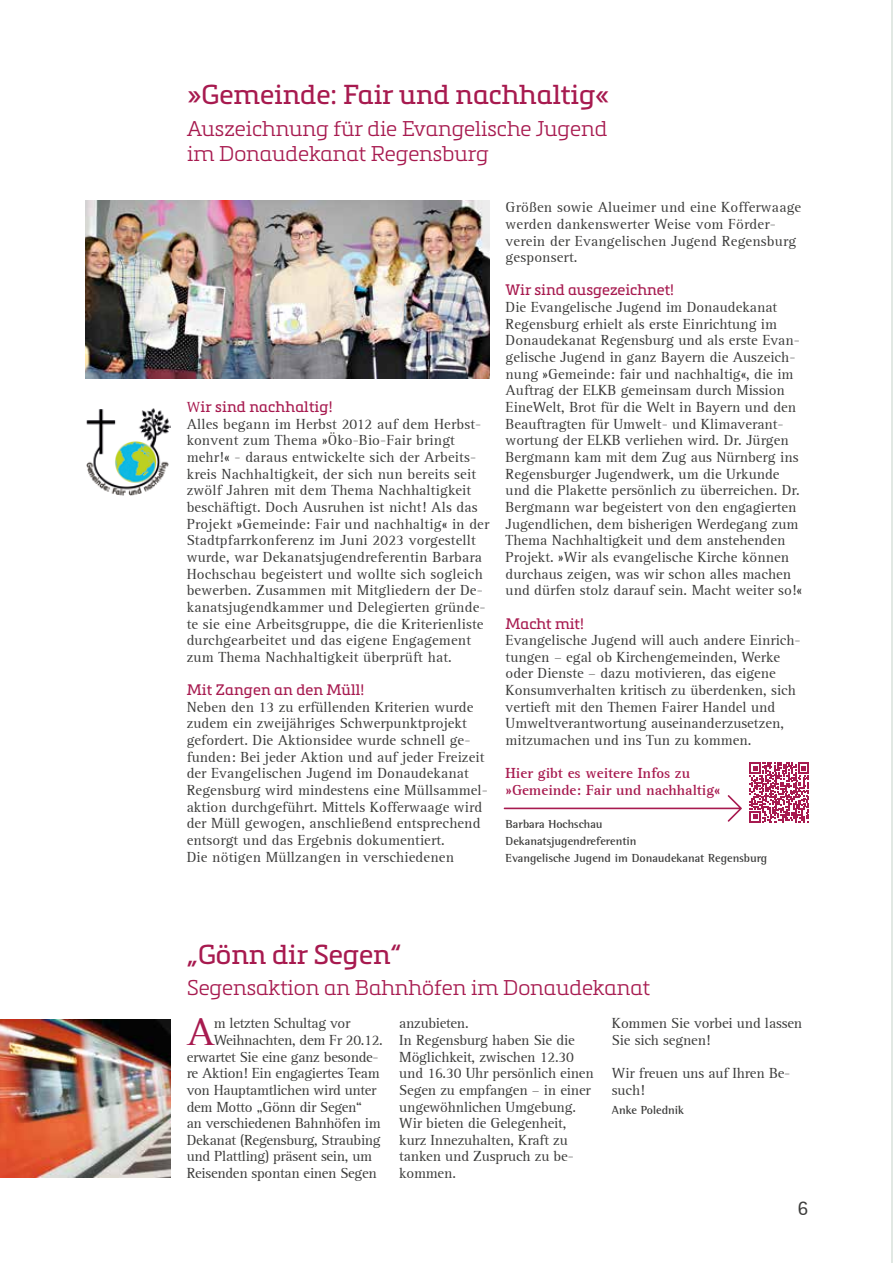
<style>
.page{position:relative;width:893px;height:1263px;background:#fff}
.page>*{position:absolute;margin:0;border:0;box-sizing:border-box;transform-origin:0 0}
.t1{font:40.05px "Rotis Serif";color:#a71a4f}
.t2{font:27px "Metronic Slab Pro";color:#a71a4f}
.t3{font:300 21px/25.2px "Metronic Slab Pro";color:#a71a4f}
.t4{font:21px "Rotis Sans Serif 55";color:#3c3c3b}
.t5{font:15px/16.6px "Rotis Serif";color:#3c3c3b}
.t6{font:15px "Rotis Serif";letter-spacing:-.02em;color:#3c3c3b}
.t7{font:15px "Metronic Slab Pro";letter-spacing:.01em;color:#a71a4f}
.t8{font:700 15px/16.6px "Rotis Serif";color:#a71a4f}
.t9{font:700 12px/16.6px "Rotis Semi Serif";color:#3c3c3b}
.s1{font-family:"Rotis Serif"}
</style>
<div class="page">
<hr style="left:891px;top:0;width:2px;height:1263px;background:#e1e8e3">
<img style="left:87px;top:409px;width:83px;height:86px">
<img style="left:85px;top:201px;width:404px;height:178px">
<img style="left:0;top:1020px;width:170px;height:158px">
<svg style="left:749px;top:762px;width:60px;height:60px"></svg>
<svg style="left:504px;top:795px;width:238px;height:27px"></svg>
<h2 class="t2" style="left:187px;top:75px;width:424px">»Gemeinde: Fair und nachhaltig«</h2>
<h3 class="t3" style="left:187px;top:115px;width:422px">Auszeichnung für die Evangelische Jugend im Donaudekanat Regensburg</h3>
<p class="t7" style="left:187px;top:396px;width:147px"><span class="s1">W</span>ir sind nachhaltig!</p>
<p class="t5" style="left:187px;top:416px;width:304px">Alles begann im Herbst 2012 auf dem Herbst&shy;konvent zum Thema »Öko-Bio-Fair bringt mehr!« - daraus entwickelte sich der Arbeits&shy;kreis Nachhaltigkeit, der sich nun bereits seit zwölf Jahren mit dem Thema Nachhaltigkeit beschäftigt. Doch Ausruhen ist nicht! Als das Projekt »Gemeinde: Fair und nachhaltig« in der Stadtpfarrkonferenz im Juni 2023 vorgestellt wurde, war Dekanatsjugendreferentin Barbara Hochschau begeistert und wollte sich sogleich bewerben. Zusammen mit Mitgliedern der De&shy;kanatsjugendkammer und Delegierten gründe&shy;te sie eine Arbeitsgruppe, die die Kriterienliste durchgearbeitet und das eigene Engagement zum Thema Nachhaltigkeit überprüft hat.</p>
<p class="t7" style="left:187px;top:679px;width:179px">Mit Zangen an den Müll!</p>
<p class="t5" style="left:187px;top:699px;width:303px">Neben den 13 zu erfüllenden Kriterien wurde zudem ein zweijähriges Schwerpunktprojekt gefordert. Die Aktionsidee wurde schnell ge&shy;funden: Bei jeder Aktion und auf jeder Freizeit der Evangelischen Jugend im Donaudekanat Regensburg wird mindestens eine Müllsammel&shy;aktion durchgeführt. Mittels Kofferwaage wird der Müll gewogen, anschließend entsprechend entsorgt und das Ergebnis dokumentiert.<br>Die nötigen Müllzangen in verschiedenen</p>
<p class="t5" style="left:506px;top:199px;width:297px">Größen sowie Alueimer und eine Kofferwaage werden dankenswerter Weise vom Förder&shy;verein der Evangelischen Jugend Regensburg gesponsert.</p>
<p class="t7" style="left:506px;top:279px;width:170px">Wir sind ausgezeichnet!</p>
<p class="t5" style="left:506px;top:299px;width:298px">Die Evangelische Jugend im Donaudekanat Regensburg erhielt als erste Einrichtung im Donaudekanat Regensburg und als erste Evan&shy;gelische Jugend in ganz Bayern die Auszeich&shy;nung »Gemeinde: fair und nachhaltig«, die im Auftrag der ELKB gemeinsam durch Mission EineWelt, Brot für die Welt in Bayern und den Beauftragten für Umwelt- und Klimaverant&shy;wortung der ELKB verliehen wird. Dr. Jürgen Bergmann kam mit dem Zug aus Nürnberg ins Regensburger Jugendwerk, um die Urkunde und die Plakette persönlich zu überreichen. Dr.<br>Bergmann war begeistert von den engagierten Jugendlichen, dem bisherigen Werdegang zum Thema Nachhaltigkeit und dem anstehenden Projekt. »Wir als evangelische Kirche können durchaus zeigen, was wir schon alles machen und dürfen stolz darauf sein. Macht weiter so!«</p>
<p class="t7" style="left:506px;top:612px;width:80px">Macht mit!</p>
<p class="t5" style="left:506px;top:632px;width:297px">Evangelische Jugend will auch andere Einrich&shy;tungen – egal ob Kirchengemeinden, Werke oder Dienste – dazu motivieren, das eigene Konsumverhalten kritisch zu überdenken, sich vertieft mit den Themen Fairer Handel und Umweltverantwortung auseinanderzusetzen, mitzumachen und ins Tun zu kommen.</p>
<p class="t8" style="left:506px;top:765px;width:216px">Hier gibt es weitere Infos zu »Gemeinde: Fair und nachhaltig«</p>
<p class="t9" style="left:506px;top:816px;width:263px">Barbara Hochschau<br>Dekanatsjugendreferentin<br>Evangelische Jugend im Donaudekanat Regensburg</p>
<h2 class="t2" style="left:187px;top:935px;width:216px">„Gönn dir Segen“</h2>
<h3 class="t3" style="left:187px;top:974px;width:464px">Segensaktion an Bahnhöfen im Donaudekanat</h3>
<h1 class="t1" style="left:187px;top:1009px;width:29px">A</h1>
<p class="t6" style="left:214px;top:1015px;width:138px">m letzten Schultag vor</p>
<p class="t6" style="left:214px;top:1031px;width:171px">Weihnachten, dem Fr 20.12.</p>
<p class="t6" style="left:187px;top:1048px;width:194px">erwartet Sie eine ganz besonde-</p>
<p class="t6" style="left:187px;top:1065px;width:195px">re Aktion! Ein engagiertes Team</p>
<p class="t6" style="left:187px;top:1081px;width:191px">von Hauptamtlichen wird unter</p>
<p class="t6" style="left:187px;top:1098px;width:177px">dem Motto „Gönn dir Segen“</p>
<p class="t6" style="left:187px;top:1114px;width:196px">an verschiedenen Bahnhöfen im</p>
<p class="t6" style="left:187px;top:1131px;width:196px">Dekanat (Regensburg, Straubing</p>
<p class="t6" style="left:187px;top:1148px;width:187px">und Plattling) präsent sein, um</p>
<p class="t6" style="left:187px;top:1164px;width:192px">Reisenden spontan einen Segen</p>
<p class="t5" style="left:399px;top:1015px;width:196px">anzubieten.<br>In Regensburg haben Sie die<br>Möglichkeit, zwischen 12.30 und 16.30 Uhr persönlich einen<br>Segen zu empfangen – in einer ungewöhnlichen Umgebung.<br>Wir bieten die Gelegenheit, kurz Innezuhalten, Kraft zu tanken und Zuspruch zu be&shy;kommen.</p>
<p class="t5" style="left:612px;top:1015px;width:192px">Kommen Sie vorbei und lassen<br>Sie sich segnen!</p>
<p class="t5" style="left:612px;top:1065px;width:180px">Wir freuen uns auf Ihren Be&shy;such!</p>
<p class="t9" style="left:612px;top:1102px;width:74px">Anke Polednik</p>
<h3 class="t4" style="left:797px;top:1195px;width:12px">6</h3>
</div>
